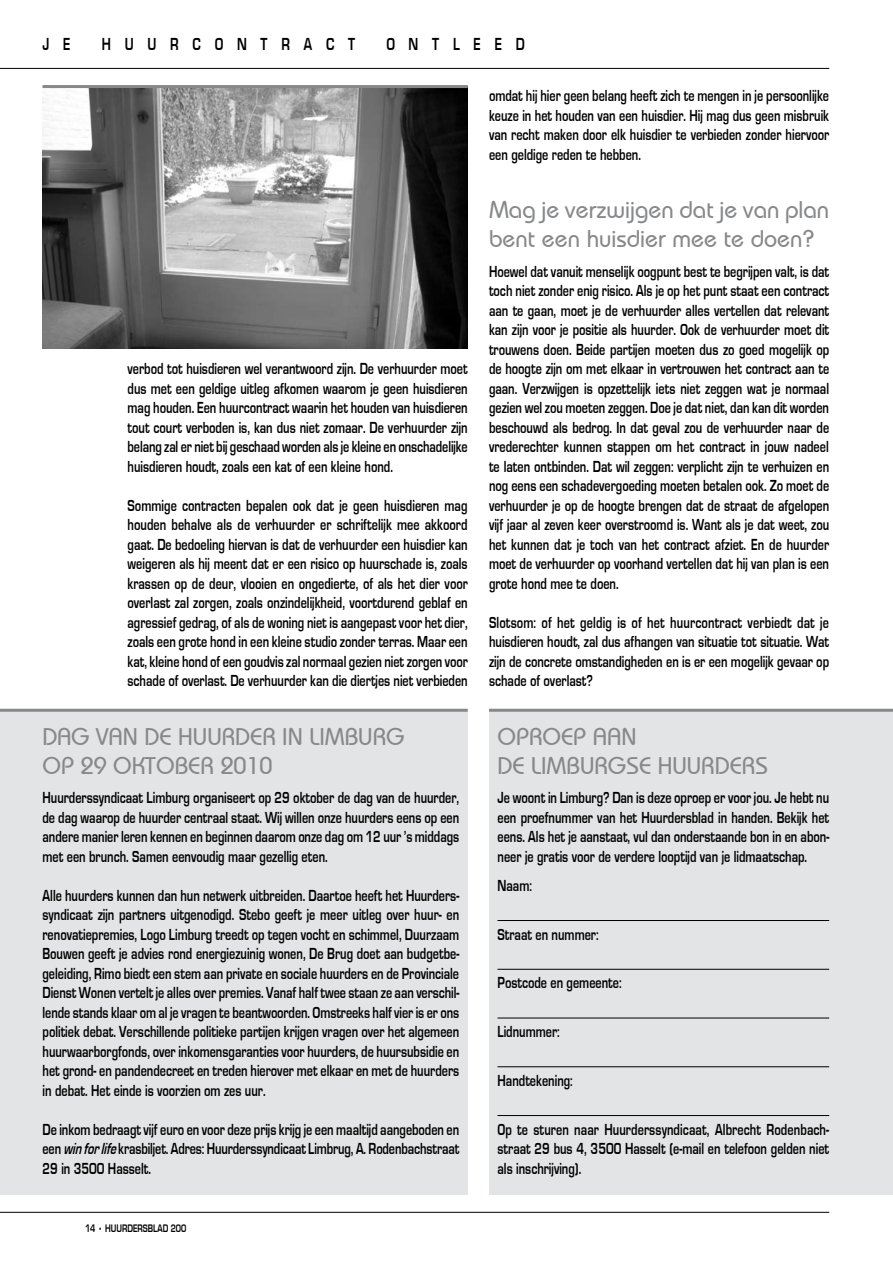
<style>
.page{position:relative;width:893px;height:1263px;background:#fff}
.page>*{position:absolute;margin:0;border:0;box-sizing:border-box;transform-origin:0 0}
.t1{font:500 24px/29.2px "Bauhaus IT Cby BT";color:#87888a}
.t2{font:18px "Eurose Cond";letter-spacing:.86em;color:#000}
.t3{font:16.5px/19.5px "Eurose Cond";color:#000;text-align:justify}
.t4{font:11.25px "Eurose Cond";color:#000}
.s1{font-style:italic}
</style>
<div class="page">
<hr style="left:0;top:1212px;width:829px;height:1px;background:#000">
<hr style="left:0;top:68px;width:829px;height:1px;background:#000">
<div style="left:0;top:710px;width:468px;height:485px;background:#e3e4e5"></div>
<div style="left:489px;top:710px;width:404px;height:485px;background:#e3e4e5"></div>
<hr style="left:497px;top:920px;width:332px;height:1px;background:#000">
<hr style="left:497px;top:969px;width:332px;height:1px;background:#000">
<hr style="left:497px;top:1018px;width:332px;height:1px;background:#000">
<hr style="left:497px;top:1066px;width:332px;height:1px;background:#000">
<hr style="left:497px;top:1115px;width:332px;height:1px;background:#000">
<hr style="left:0;top:709px;width:468px;height:3px;background:#87888a">
<hr style="left:489px;top:709px;width:404px;height:3px;background:#87888a">
<img style="left:43px;top:88px;width:424px;height:261px">
<hr style="left:43px;top:85px;width:425px;height:3px;background:#87888a">
<p class="t2" style="left:43px;top:34px;width:30px">j e</p>
<p class="t2" style="left:102px;top:34px;width:253px">h u u r cont r a ct</p>
<p class="t2" style="left:386px;top:34px;width:140px">ont l e e d</p>
<p class="t3" style="left:128px;top:359px;width:342px">verbod tot huisdieren wel verantwoord zijn. De verhuurder moet dus met een geldige uitleg afkomen waarom je geen huisdieren mag houden. Een huurcontract waarin het houden van huisdieren tout court verboden is, kan dus niet zomaar. De verhuurder zijn belang zal er niet bij geschaad worden als je kleine en onschadelijke huisdieren houdt, zoals een kat of een kleine hond.</p>
<p class="t3" style="left:128px;top:495px;width:342px">Sommige contracten bepalen ook dat je geen huisdieren mag houden behalve als de verhuurder er schriftelijk mee akkoord gaat. De bedoeling hiervan is dat de verhuurder een huisdier kan weigeren als hij meent dat er een risico op huurschade is, zoals krassen op de deur, vlooien en ongedierte, of als het dier voor overlast zal zorgen, zoals onzindelijkheid, voortdurend geblaf en agressief gedrag, of als de woning niet is aangepast voor het dier, zoals een grote hond in een kleine studio zonder terras. Maar een kat, kleine hond of een goudvis zal normaal gezien niet zorgen voor schade of overlast. De verhuurder kan die diertjes niet verbieden</p>
<h1 class="t1" style="left:43px;top:721px;width:364px;text-indent:102px">DE HUURDER IN LIMBURG<br>OP 29 OKTOBER 2010</h1>
<p class="t3" style="left:43px;top:788px;width:418px">Huurderssyndicaat Limburg organiseert op 29 oktober de dag van de huurder, de dag waarop de huurder centraal staat. Wij willen onze huurders eens op een andere manier leren kennen en beginnen daarom onze dag om 12 uur ’s middags met een brunch. Samen eenvoudig maar gezellig eten.</p>
<p class="t3" style="left:43px;top:885px;width:418px">Alle huurders kunnen dan hun netwerk uitbreiden. Daartoe heeft het Huurders&shy;syndicaat zijn partners uitgenodigd. Stebo geeft je meer uitleg over huur- en renovatiepremies, Logo Limburg treedt op tegen vocht en schimmel, Duurzaam Bouwen geeft je advies rond energiezuinig wonen, De Brug doet aan budgetbe&shy;geleiding, Rimo biedt een stem aan private en sociale huurders en de Provinciale Dienst Wonen vertelt je alles over premies. Vanaf half twee staan ze aan verschil&shy;lende stands klaar om al je vragen te beantwoorden. Omstreeks half vier is er ons politiek debat. Verschillende politieke partijen krijgen vragen over het algemeen huurwaarborgfonds, over inkomensgaranties voor huurders, de huursubsidie en het grond- en pandendecreet en treden hierover met elkaar en met de huurders in debat. Het einde is voorzien om zes uur.</p>
<p class="t3" style="left:43px;top:1119px;width:418px">De inkom bedraagt vijf euro en voor deze prijs krijg je een maaltijd aangeboden en een <span class="s1">win for life</span> krasbiljet. Adres: Huurderssyndicaat Limbrug, A. Rodenbachstraat 29 in 3500 Hasselt.</p>
<h1 class="t1" style="left:43px;top:721px;width:69px">DA G VAN</h1>
<p class="t4" style="left:85px;top:1222px;width:103px">14 • Huurdersblad 200</p>
<p class="t3" style="left:489px;top:86px;width:342px">omdat hij hier geen belang heeft zich te mengen in je persoonlijke keuze in het houden van een huisdier. Hij mag dus geen misbruik van recht maken door elk huisdier te verbieden zonder hiervoor een geldige reden te hebben.</p>
<h1 class="t1" style="left:489px;top:195px;width:342px">MAG JE VERZWIJGEN DAT JE VAN PLAN<br>BENT EEN HUISDIER MEE TE DOEN?</h1>
<p class="t3" style="left:489px;top:261px;width:342px">Hoewel dat vanuit menselijk oogpunt best te begrijpen valt, is dat toch niet zonder enig risico. Als je op het punt staat een contract aan te gaan, moet je de verhuurder alles vertellen dat relevant kan zijn voor je positie als huurder. Ook de verhuurder moet dit trouwens doen. Beide partijen moeten dus zo goed mogelijk op de hoogte zijn om met elkaar in vertrouwen het contract aan te gaan. Verzwijgen is opzettelijk iets niet zeggen wat je normaal gezien wel zou moeten zeggen. Doe je dat niet, dan kan dit worden beschouwd als bedrog. In dat geval zou de verhuurder naar de vrederechter kunnen stappen om het contract in jouw nadeel te laten ontbinden. Dat wil zeggen: verplicht zijn te verhuizen en nog eens een schadevergoeding moeten betalen ook. Zo moet de verhuurder je op de hoogte brengen dat de straat de afgelopen vijf jaar al zeven keer overstroomd is. Want als je dat weet, zou het kunnen dat je toch van het contract afziet. En de huurder moet de verhuurder op voorhand vertellen dat hij van plan is een grote hond mee te doen.</p>
<p class="t3" style="left:489px;top:612px;width:342px">Slotsom: of het geldig is of het huurcontract verbiedt dat je huisdieren houdt, zal dus afhangen van situatie tot situatie. Wat zijn de concrete omstandigheden en is er een mogelijk gevaar op schade of overlast?</p>
<h1 class="t1" style="left:497px;top:721px;width:272px">OPROEP AAN<br>DE LIMBURGSE HUURDERS</h1>
<p class="t3" style="left:497px;top:788px;width:333px">Je woont in Limburg? Dan is deze oproep er voor jou. Je hebt nu een proefnummer van het Huurdersblad in handen. Bekijk het eens. Als het je aanstaat, vul dan onderstaande bon in en abon&shy;neer je gratis voor de verdere looptijd van je lidmaatschap.</p>
<p class="t3" style="left:497px;top:876px;width:36px">Naam:</p>
<p class="t3" style="left:497px;top:924px;width:103px">Straat en nummer:</p>
<p class="t3" style="left:497px;top:973px;width:126px">Postcode en gemeente:</p>
<p class="t3" style="left:497px;top:1022px;width:64px">Lidnummer:</p>
<p class="t3" style="left:497px;top:1071px;width:77px">Handtekening:</p>
<p class="t3" style="left:497px;top:1119px;width:333px">Op te sturen naar Huurderssyndicaat, Albrecht Rodenbach&shy;straat 29 bus 4, 3500 Hasselt (e-mail en telefoon gelden niet als inschrijving).</p>
</div>
